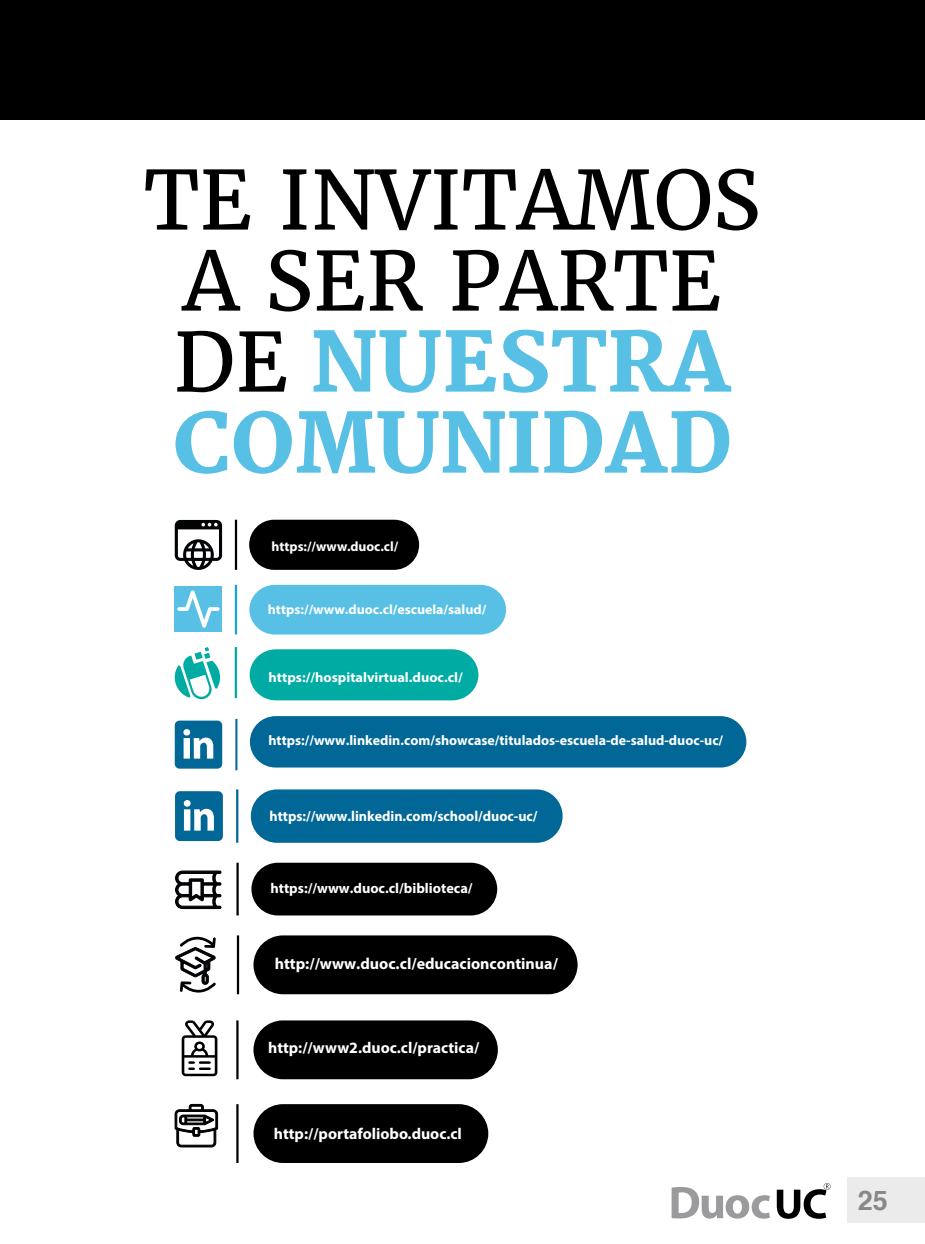
<style>
.page{position:relative;width:925px;height:1244px;background:#fff}
.page>*{position:absolute;margin:0;border:0;box-sizing:border-box;transform-origin:0 0}
.t1{font:81px/81px "Merriweather";color:#000;text-align:center}
.t2{font:700 27px "Helvetica";color:#87888a}
.t3{font:700 15.97px "Myriad Pro";color:#fff}
.t4{font:700 15.75px "Myriad Pro";color:#fff}
.t5{font:700 14.4px "Myriad Pro";color:#fff}
.t6{font:700 13.95px "Myriad Pro";color:#fff}
.t7{font:700 13.5px "Myriad Pro";color:#fff}
.s1{font-weight:800;color:#58c0e4}
</style>
<div class="page">
<div style="left:847px;top:1177px;width:78px;height:46px;background:#ebebec"></div>
<svg style="left:671px;top:1187px;width:99px;height:31px"></svg>
<svg style="left:777px;top:1183px;width:53px;height:36px"></svg>
<div style="left:0;top:0;width:925px;height:119px;background:#000"></div>
<div style="left:249px;top:520px;width:170px;height:50px;background:#000;border-radius:25px"></div>
<svg style="left:175px;top:520px;width:47px;height:50px"></svg>
<hr style="left:235px;top:520px;width:2px;height:50px;background:#000">
<div style="left:249px;top:585px;width:257px;height:49px;background:#58c0e4"></div>
<hr style="left:235px;top:585px;width:2px;height:49px;background:#0fa7dc">
<div style="left:175px;top:586px;width:47px;height:46px;background:#58c0e4"></div>
<svg style="left:177px;top:590px;width:43px;height:38px"></svg>
<div style="left:250px;top:649px;width:228px;height:51px;background:#00aba4"></div>
<hr style="left:235px;top:647px;width:2px;height:51px;background:#00aba4">
<svg style="left:175px;top:647px;width:46px;height:53px"></svg>
<div style="left:250px;top:716px;width:496px;height:51px;background:#006796;border-radius:26px"></div>
<hr style="left:235px;top:719px;width:2px;height:51px;background:#006796">
<div style="left:175px;top:720px;width:47px;height:48px;background:#006796;border-radius:5px"></div>
<div style="left:183px;top:729px;width:7px;height:6px;background:#fff;border-radius:50%"></div>
<div style="left:184px;top:738px;width:6px;height:20px;background:#fff"></div>
<svg style="left:194px;top:737px;width:19px;height:21px"></svg>
<div style="left:251px;top:789px;width:312px;height:54px;background:#006796;border-radius:26px"></div>
<hr style="left:236px;top:789px;width:2px;height:54px;background:#006796">
<div style="left:175px;top:791px;width:48px;height:50px;background:#006796;border-radius:5px"></div>
<div style="left:184px;top:800px;width:7px;height:7px;background:#fff;border-radius:50%"></div>
<div style="left:184px;top:809px;width:6px;height:21px;background:#fff"></div>
<svg style="left:194px;top:809px;width:20px;height:21px"></svg>
<div style="left:253px;top:935px;width:324px;height:59px;background:#000;border-radius:29px"></div>
<hr style="left:237px;top:935px;width:2px;height:59px;background:#000">
<svg style="left:175px;top:936px;width:41px;height:57px"></svg>
<div style="left:251px;top:863px;width:246px;height:52px;background:#000;border-radius:26px"></div>
<hr style="left:236px;top:863px;width:3px;height:52px;background:#000">
<svg style="left:175px;top:870px;width:47px;height:40px"></svg>
<svg style="left:174px;top:1104px;width:44px;height:43px"></svg>
<hr style="left:236px;top:1104px;width:3px;height:59px;background:#000">
<hr style="left:236px;top:1020px;width:3px;height:59px;background:#000">
<div style="left:253px;top:1104px;width:235px;height:59px;background:#000;border-radius:29px"></div>
<div style="left:253px;top:1020px;width:245px;height:59px;background:#000;border-radius:29px"></div>
<svg style="left:182px;top:1020px;width:35px;height:56px"></svg>
<h1 class="t1" style="left:144px;top:160px;width:618px">TE INVITAMOS<br>A SER PARTE<br>DE <span class="s1">NUESTRA<br>COMUNIDAD</span></h1>
<p class="t7" style="left:272px;top:537px;width:128px">https://www.duoc.cl/</p>
<p class="t7" style="left:268px;top:601px;width:220px">https://www.duoc.cl/escuela/salud/</p>
<p class="t6" style="left:269px;top:668px;width:196px">https://hospitalvirtual.duoc.cl/</p>
<p class="t6" style="left:268px;top:731px;width:456px">https://www.linkedin.com/showcase/titulados-escuela-de-salud-duoc-uc/</p>
<p class="t5" style="left:269px;top:806px;width:270px">https://www.linkedin.com/school/duoc-uc/</p>
<p class="t5" style="left:270px;top:879px;width:204px">https://www.duoc.cl/biblioteca/</p>
<p class="t3" style="left:275px;top:953px;width:285px">http://www.duoc.cl/educacioncontinua/</p>
<p class="t4" style="left:268px;top:1038px;width:213px">http://www2.duoc.cl/practica/</p>
<p class="t4" style="left:274px;top:1123px;width:189px">http://portafoliobo.duoc.cl</p>
<h2 class="t2" style="left:858px;top:1178px;width:32px">25</h2>
</div>
